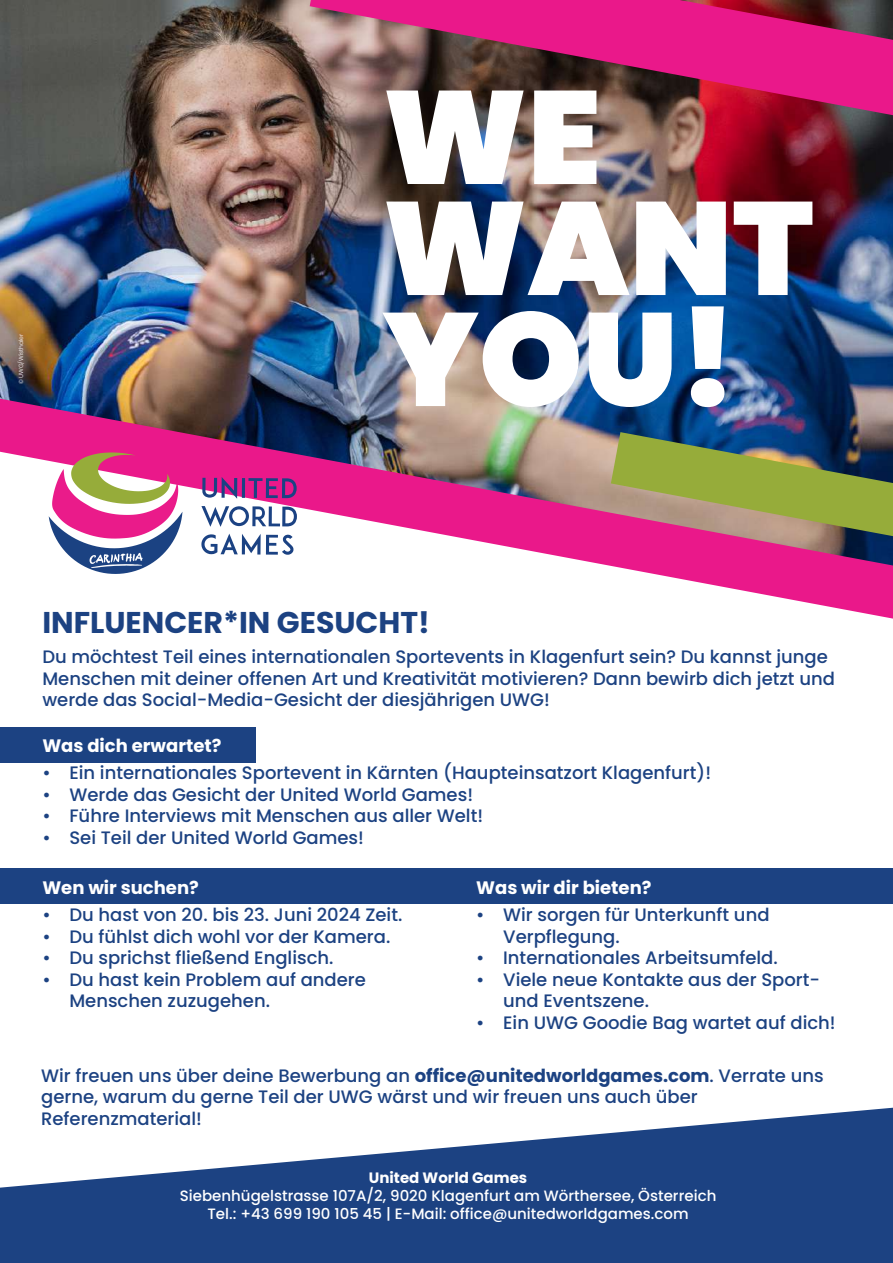
<style>
.page{position:relative;width:893px;height:1263px;background:#fff}
.page>*{position:absolute;margin:0;border:0;box-sizing:border-box;transform-origin:0 0}
.t1{font:900 132px/111px "Poppins";color:#fff}
.t2{font:700 30px "Poppins";color:#1c4282}
.t3{font:500 18px/21.6px "Poppins";color:#1c4282}
.t4{font:700 18px "Poppins";color:#fff}
.t5{font:500 15px/18px "Poppins";color:#fff;text-align:center}
.t6{font:700 15px "Poppins";color:#fff}
.t7{font:300 6px "Poppins";color:#fff}
.s1{font-weight:700}
</style>
<div class="page">
<img style="left:0;top:0;width:893px;height:399px">
<svg style="left:310px;top:0;width:583px;height:115px;background:#a53063"></svg>
<img style="left:0;top:399px;width:893px;height:220px">
<svg style="left:202px;top:477px;width:35px;height:22px"></svg>
<hr style="left:242px;top:478px;width:3px;height:20px;background:#1b4283">
<svg style="left:248px;top:478px;width:49px;height:20px"></svg>
<svg style="left:201px;top:506px;width:96px;height:21px"></svg>
<svg style="left:201px;top:534px;width:93px;height:21px"></svg>
<svg style="left:49px;top:452px;width:133px;height:122px"></svg>
<div style="left:0;top:868px;width:893px;height:36px;background:#1c4282"></div>
<div style="left:0;top:728px;width:256px;height:35px;background:#1c4282"></div>
<svg style="left:0;top:1107px;width:893px;height:156px;fill:#1c4282"></svg>
<p class="t7" style="left:17px;top:384px;width:52px;rotate:-90deg">© UWG/Wisthaler</p>
<h1 class="t1" style="left:382px;top:83px;width:433px">WE<br>WANT<br>YOU!</h1>
<h2 class="t2" style="left:42px;top:605px;width:389px">INFLUENCER*IN GESUCHT!</h2>
<p class="t3" style="left:42px;top:646px;width:794px">Du möchtest Teil eines internationalen Sportevents in Klagenfurt sein? Du kannst junge<br>Menschen mit deiner offenen Art und Kreativität motivieren? Dann bewirb dich jetzt und werde das Social-Media-Gesicht der diesjährigen UWG!</p>
<p class="t4" style="left:42px;top:735px;width:181px">Was dich erwartet?</p>
<p class="t3" style="left:42px;top:762px;width:670px">• Ein internationales Sportevent in Kärnten (Haupteinsatzort Klagenfurt)!</p>
<p class="t3" style="left:42px;top:784px;width:432px">• Werde das Gesicht der United World Games!</p>
<p class="t3" style="left:42px;top:805px;width:442px">• Führe Interviews mit Menschen aus aller Welt!</p>
<p class="t3" style="left:42px;top:827px;width:323px">• Sei Teil der United World Games!</p>
<p class="t4" style="left:42px;top:877px;width:158px">Wen wir suchen?</p>
<p class="t3" style="left:42px;top:904px;width:362px">• Du hast von 20. bis 23. Juni 2024 Zeit.</p>
<p class="t3" style="left:42px;top:925px;width:349px">• Du fühlst dich wohl vor der Kamera.</p>
<p class="t3" style="left:42px;top:947px;width:293px">• Du sprichst fließend Englisch.</p>
<p class="t3" style="left:69px;top:969px;width:298px;text-indent:-27px">• Du hast kein Problem auf andere<br>Menschen zuzugehen.</p>
<p class="t4" style="left:476px;top:877px;width:177px">Was wir dir bieten?</p>
<p class="t3" style="left:503px;top:904px;width:268px;text-indent:-27px">• Wir sorgen für Unterkunft und<br>Verpflegung.</p>
<p class="t3" style="left:476px;top:947px;width:303px">• Internationales Arbeitsumfeld.</p>
<p class="t3" style="left:503px;top:969px;width:318px;text-indent:-27px">• Viele neue Kontakte aus der Sport&shy;und Eventszene.</p>
<p class="t3" style="left:476px;top:1012px;width:361px">• Ein UWG Goodie Bag wartet auf dich!</p>
<p class="t3" style="left:41px;top:1065px;width:784px">Wir freuen uns über deine Bewerbung an <span class="s1">office@unitedworldgames.com</span>. Verrate uns gerne, warum du gerne Teil der UWG wärst und wir freuen uns auch über<br>Referenzmaterial!</p>
<p class="t6" style="left:369px;top:1169px;width:160px">United World Games</p>
<p class="t5" style="left:180px;top:1187px;width:538px">Siebenhügelstrasse 107A/2, 9020 Klagenfurt am Wörthersee, Österreich<br>Tel.: +43 699 190 105 45 | E-Mail: office@unitedworldgames.com</p>
</div>
